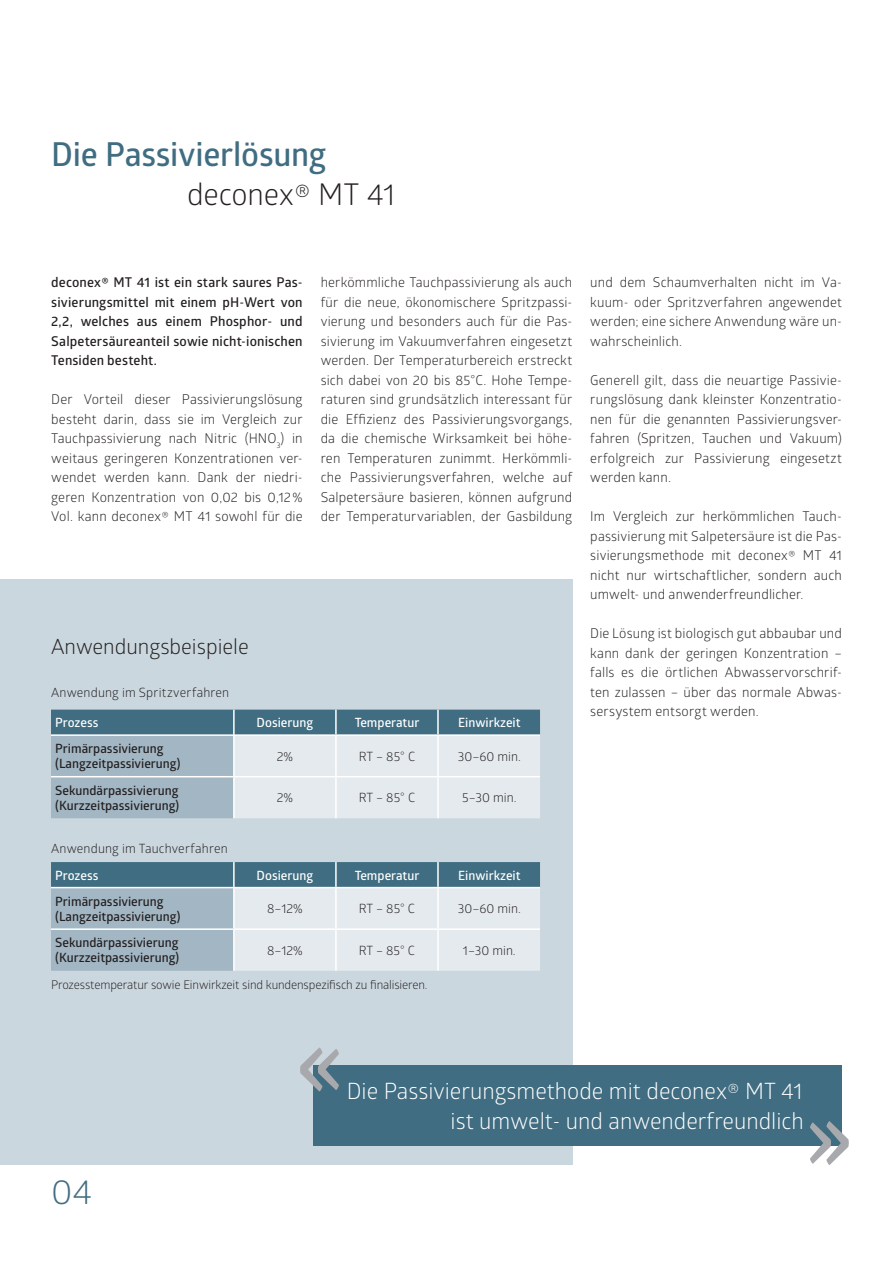
<style>
.page{position:relative;width:893px;height:1263px;background:#fff}
.page>*{position:absolute;margin:0;border:0;box-sizing:border-box;transform-origin:0 0}
.t1{font:600 92.25px "Glober";color:#a8a9ad}
.t2{font:34.5px "Glober";color:#406d81}
.t3{font:600 33px "Glober";letter-spacing:-.01em;color:#406d81}
.t4{font:30px "Glober";letter-spacing:-.005em;color:#231f20}
.t5{font:22.5px "Glober";color:#fff}
.t6{font:21px "Glober";color:#231f20}
.t7{font:13.5px/19.5px "Glober";letter-spacing:.01em;color:#231f20;text-align:justify}
.t8{font:600 13.5px/19.5px "Glober";letter-spacing:.01em;color:#231f20;text-align:justify}
.t9{font:600 12.75px/15px "Glober";color:#231f20}
.t10{font:12.75px "Glober";letter-spacing:.01em;color:#231f20}
.t11{font:600 12.75px "Glober";color:#fff}
.t12{font:12px "Glober";letter-spacing:-.01em;color:#231f20}
</style>
<div class="page">
<div style="left:0;top:580px;width:572px;height:585px;background:#cbd7df"></div>
<svg style="left:51px;top:710px;width:489px;height:108px;background:#abbec8"></svg>
<hr style="left:51px;top:776px;width:183px;height:1px;background:#fff">
<hr style="left:234px;top:776px;width:102px;height:1px;background:#fff">
<hr style="left:336px;top:776px;width:102px;height:1px;background:#fff">
<hr style="left:438px;top:776px;width:102px;height:1px;background:#fff">
<hr style="left:51px;top:734px;width:184px;height:2px;background:#fff">
<hr style="left:233px;top:734px;width:103px;height:2px;background:#fff">
<hr style="left:336px;top:734px;width:102px;height:2px;background:#fff">
<hr style="left:438px;top:734px;width:102px;height:2px;background:#fff">
<hr style="left:233px;top:710px;width:2px;height:24px;background:#fff">
<hr style="left:335px;top:710px;width:2px;height:24px;background:#fff">
<hr style="left:437px;top:710px;width:2px;height:24px;background:#fff">
<hr style="left:233px;top:736px;width:2px;height:40px;background:#fff">
<hr style="left:335px;top:736px;width:2px;height:40px;background:#fff">
<hr style="left:437px;top:736px;width:2px;height:40px;background:#fff">
<hr style="left:233px;top:777px;width:2px;height:41px;background:#fff">
<hr style="left:335px;top:777px;width:2px;height:41px;background:#fff">
<hr style="left:437px;top:777px;width:2px;height:41px;background:#fff">
<svg style="left:51px;top:862px;width:489px;height:109px;background:#abbdc8"></svg>
<hr style="left:51px;top:887px;width:184px;height:1px;background:#fff">
<hr style="left:233px;top:887px;width:103px;height:1px;background:#fff">
<hr style="left:336px;top:887px;width:102px;height:1px;background:#fff">
<hr style="left:438px;top:887px;width:102px;height:1px;background:#fff">
<hr style="left:51px;top:928px;width:183px;height:2px;background:#fff">
<hr style="left:234px;top:928px;width:102px;height:2px;background:#fff">
<hr style="left:336px;top:928px;width:102px;height:2px;background:#fff">
<hr style="left:438px;top:928px;width:102px;height:2px;background:#fff">
<hr style="left:233px;top:862px;width:2px;height:25px;background:#fff">
<hr style="left:335px;top:862px;width:2px;height:25px;background:#fff">
<hr style="left:437px;top:862px;width:2px;height:25px;background:#fff">
<hr style="left:233px;top:888px;width:2px;height:40px;background:#fff">
<hr style="left:335px;top:888px;width:2px;height:40px;background:#fff">
<hr style="left:437px;top:888px;width:2px;height:40px;background:#fff">
<hr style="left:233px;top:930px;width:2px;height:41px;background:#fff">
<hr style="left:335px;top:930px;width:2px;height:41px;background:#fff">
<hr style="left:437px;top:930px;width:2px;height:41px;background:#fff">
<div style="left:313px;top:1065px;width:528px;height:81px;background:#406d81"></div>
<h3 class="t3" style="left:51px;top:131px;width:277px">Die Passivierlösung</h3>
<h3 class="t4" style="left:187px;top:173px;width:209px">deconex® MT 41</h3>
<p class="t7" style="left:321px;top:272px;width:253px">herkömmliche Tauchpassivierung als auch für die neue, ökonomischere Spritzpassi&shy;vierung und besonders auch für die Pas&shy;sivierung im Vakuumverfahren eingesetzt werden. Der Temperaturbereich erstreckt sich dabei von 20 bis 85°C. Hohe Tempe&shy;raturen sind grundsätzlich interessant für die Effizienz des Passivierungsvorgangs, da die chemische Wirksamkeit bei höhe&shy;ren Temperaturen zunimmt. Herkömmli&shy;che Passivierungsverfahren, welche auf Salpetersäure basieren, können aufgrund der Temperaturvariablen, der Gasbildung</p>
<p class="t7" style="left:590px;top:272px;width:253px">und dem Schaumverhalten nicht im Va&shy;kuum- oder Spritzverfahren angewendet werden; eine sichere Anwendung wäre un&shy;wahrscheinlich.</p>
<p class="t8" style="left:51px;top:272px;width:253px">deconex® MT 41 ist ein stark saures Pas&shy;sivierungsmittel mit einem pH-Wert von 2,2, welches aus einem Phosphor- und Salpetersäureanteil sowie nicht-ionischen Tensiden besteht.</p>
<p class="t7" style="left:51px;top:389px;width:253px">Der Vorteil dieser Passivierungslösung besteht darin, dass sie im Vergleich zur Tauchpassivierung nach Nitric (HNO<sub>3</sub>) in weitaus geringeren Konzentrationen ver&shy;wendet werden kann. Dank der niedri&shy;geren Konzentration von 0,02 bis 0,12% Vol. kann deconex® MT 41 sowohl für die</p>
<p class="t7" style="left:590px;top:369px;width:253px">Generell gilt, dass die neuartige Passivie&shy;rungslösung dank kleinster Konzentratio&shy;nen für die genannten Passivierungsver&shy;fahren (Spritzen, Tauchen und Vakuum) erfolgreich zur Passivierung eingesetzt werden kann.</p>
<p class="t7" style="left:590px;top:506px;width:253px">Im Vergleich zur herkömmlichen Tauch&shy;passivierung mit Salpetersäure ist die Pas&shy;sivierungsmethode mit deconex® MT 41 nicht nur wirtschaftlicher, sondern auch umwelt- und anwenderfreundlicher.</p>
<p class="t7" style="left:590px;top:623px;width:253px">Die Lösung ist biologisch gut abbaubar und kann dank der geringen Konzentration – falls es die örtlichen Abwasservorschrif&shy;ten zulassen – über das normale Abwas&shy;sersystem entsorgt werden.</p>
<h3 class="t6" style="left:51px;top:631px;width:199px">Anwendungsbeispiele</h3>
<p class="t10" style="left:51px;top:683px;width:180px">Anwendung im Spritzverfahren</p>
<p class="t11" style="left:55px;top:714px;width:45px">Prozess</p>
<p class="t11" style="left:257px;top:714px;width:58px">Dosierung</p>
<p class="t11" style="left:355px;top:714px;width:66px">Temperatur</p>
<p class="t11" style="left:458px;top:714px;width:64px">Einwirkzeit</p>
<p class="t9" style="left:55px;top:741px;width:127px">Primärpassivierung (Langzeitpassivierung)</p>
<p class="t10" style="left:277px;top:747px;width:18px">2%</p>
<p class="t10" style="left:359px;top:747px;width:58px">RT – 85° C</p>
<p class="t10" style="left:458px;top:747px;width:65px">30–60 min.</p>
<p class="t9" style="left:55px;top:782px;width:125px">Sekundärpassivierung (Kurzzeitpassivierung)</p>
<p class="t10" style="left:277px;top:789px;width:18px">2%</p>
<p class="t10" style="left:359px;top:789px;width:58px">RT – 85° C</p>
<p class="t10" style="left:462px;top:789px;width:56px">5–30 min.</p>
<p class="t10" style="left:51px;top:839px;width:178px">Anwendung im Tauchverfahren</p>
<p class="t11" style="left:55px;top:866px;width:45px">Prozess</p>
<p class="t11" style="left:257px;top:866px;width:58px">Dosierung</p>
<p class="t11" style="left:355px;top:866px;width:66px">Temperatur</p>
<p class="t11" style="left:458px;top:866px;width:64px">Einwirkzeit</p>
<p class="t9" style="left:55px;top:893px;width:127px">Primärpassivierung (Langzeitpassivierung)</p>
<p class="t10" style="left:267px;top:900px;width:37px">8–12%</p>
<p class="t10" style="left:359px;top:900px;width:58px">RT – 85° C</p>
<p class="t10" style="left:458px;top:900px;width:65px">30–60 min.</p>
<p class="t9" style="left:55px;top:935px;width:125px">Sekundärpassivierung (Kurzzeitpassivierung)</p>
<p class="t10" style="left:267px;top:941px;width:37px">8–12%</p>
<p class="t10" style="left:359px;top:941px;width:58px">RT – 85° C</p>
<p class="t10" style="left:463px;top:941px;width:54px">1–30 min.</p>
<p class="t12" style="left:51px;top:977px;width:378px">Prozesstemperatur sowie Einwirkzeit sind kundenspezifisch zu finalisieren.</p>
<h2 class="t2" style="left:51px;top:1167px;width:43px">04</h2>
<h1 class="t1" style="left:296px;top:997px;width:50px">«</h1>
<h3 class="t5" style="left:347px;top:1075px;width:457px">Die Passivierungsmethode mit deconex® MT 41</h3>
<h3 class="t5" style="left:451px;top:1105px;width:355px">ist umwelt- und anwenderfreundlich</h3>
<h1 class="t1" style="left:853px;top:1215px;width:50px;rotate:-180deg">«</h1>
</div>
